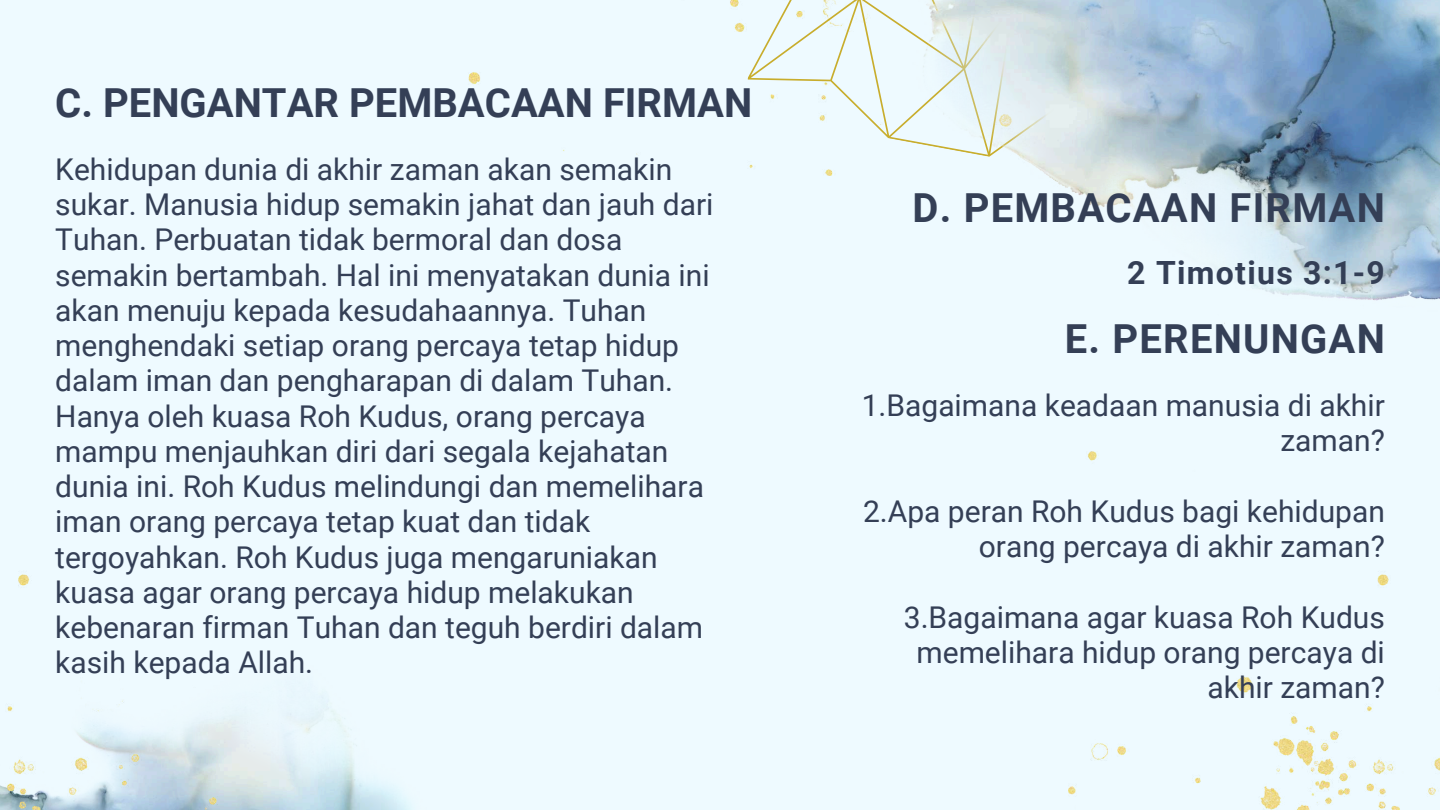
<style>
.page{position:relative;width:1440px;height:810px;background:#eefaff}
.page>*{position:absolute;margin:0;border:0;box-sizing:border-box;transform-origin:0 0}
.t1{font:700 40px "Roboto";letter-spacing:.03em;color:#343f56}
.t2{font:700 40px "Roboto";color:#343f56}
.t3{font:700 32px "Roboto";letter-spacing:.04em;color:#343f56}
.t4{font:30px/35.2px "Roboto";color:#343f56;text-align:right}
</style>
<div class="page">
<svg style="left:741px;top:0;width:108px;height:176px"></svg>
<img style="left:849px;top:0;width:591px;height:324px">
<img style="left:291px;top:697px;width:120px;height:113px">
<img style="left:0;top:574px;width:291px;height:236px">
<img style="left:1068px;top:452px;width:372px;height:358px">
<h1 class="t2" style="left:55px;top:80px;width:699px">C. PENGANTAR PEMBACAAN FIRMAN</h1>
<p class="t4" style="left:55px;top:152px;width:660px;text-align:left">Kehidupan dunia di akhir zaman akan semakin sukar. Manusia hidup semakin jahat dan jauh dari Tuhan. Perbuatan tidak bermoral dan dosa semakin bertambah. Hal ini menyatakan dunia ini akan menuju kepada kesudahaannya. Tuhan menghendaki setiap orang percaya tetap hidup dalam iman dan pengharapan di dalam Tuhan.<br>Hanya oleh kuasa Roh Kudus, orang percaya mampu menjauhkan diri dari segala kejahatan dunia ini. Roh Kudus melindungi dan memelihara iman orang percaya tetap kuat dan tidak tergoyahkan. Roh Kudus juga mengaruniakan kuasa agar orang percaya hidup melakukan kebenaran firman Tuhan dan teguh berdiri dalam kasih kepada Allah.</p>
<h1 class="t1" style="left:913px;top:185px;width:474px">D. PEMBACAAN FIRMAN</h1>
<p class="t3" style="left:1127px;top:254px;width:259px">2 Timotius 3:1-9</p>
<h1 class="t1" style="left:1065px;top:316px;width:321px">E. PERENUNGAN</h1>
<p class="t4" style="left:862px;top:388px;width:525px">1.Bagaimana keadaan manusia di akhir zaman?</p>
<p class="t4" style="left:863px;top:494px;width:523px">2.Apa peran Roh Kudus bagi kehidupan orang percaya di akhir zaman?</p>
<p class="t4" style="left:904px;top:600px;width:483px">3.Bagaimana agar kuasa Roh Kudus memelihara hidup orang percaya di akhir zaman?</p>
</div>
